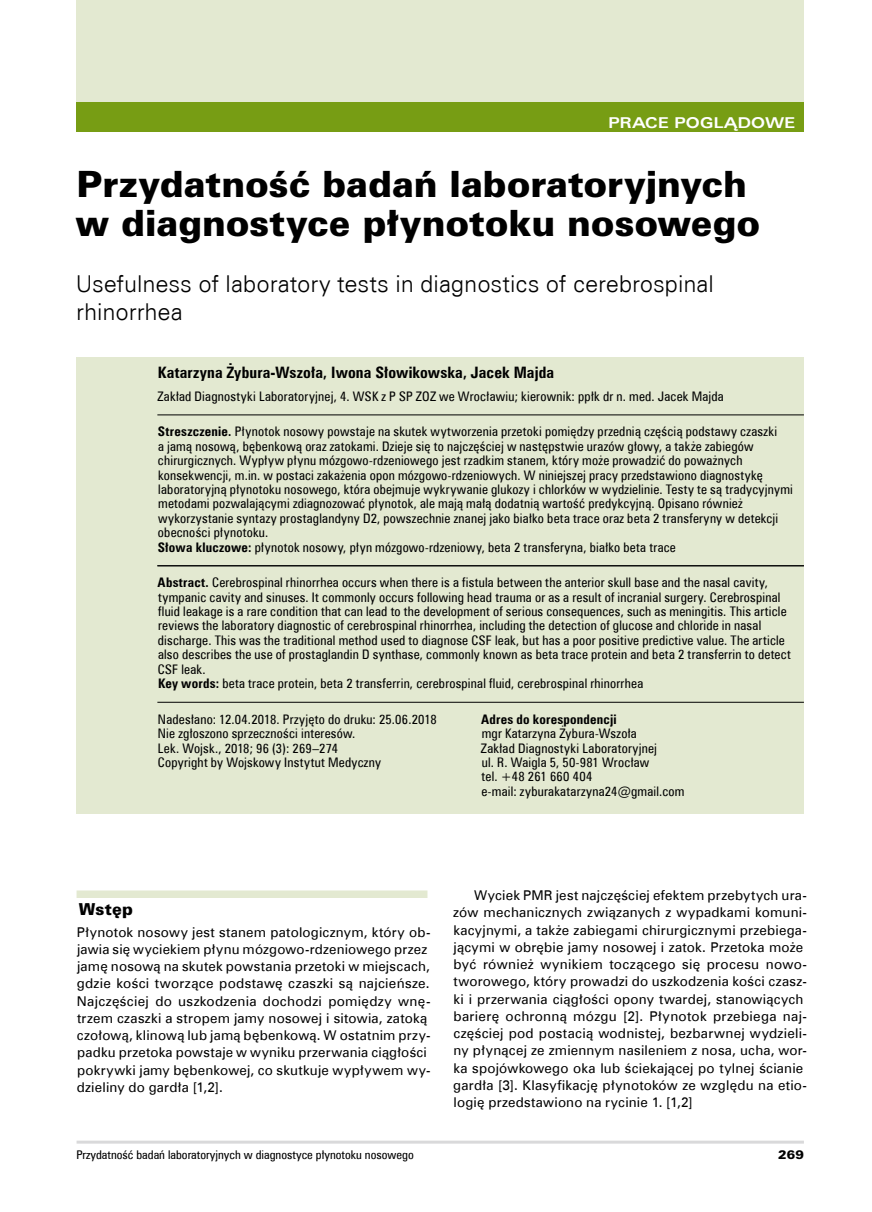
<style>
.page{position:relative;width:872px;height:1212px;background:#fff}
.page>*{position:absolute;margin:0;border:0;box-sizing:border-box;transform-origin:0 0}
.t1{font:33px/39.6px "Zurich Blk PL";color:#000}
.t2{font:23.25px/27.9px "Zurich Lt EU Normal";letter-spacing:-.005em;color:#000}
.t3{font:15.75px "Zurich Cn EU Bold";letter-spacing:.01em;color:#000}
.t4{font:15px "Zurich Ex EU Bold";letter-spacing:.01em;color:#fff}
.t5{font:15px "Zurich Blk PL";letter-spacing:.01em;color:#000}
.t6{font:13.5px/17.2px "Zurich EU";letter-spacing:.015em;color:#000}
.t7{font:13.2px/14.4px "Zurich Cn EU Normal";letter-spacing:.015em;color:#000}
.t8{font:13.2px "Zurich Cn EU Bold";letter-spacing:.015em;color:#000}
.t9{font:12px "Zurich Cn EU Normal";color:#000;scale:1.04 1}
.t10{font:11.25px "Zurich Blk PL";color:#000;scale:1.04 1}
.s1{font-family:"Zurich Cn EU Bold"}
</style>
<div class="page">
<div style="left:77px;top:0;width:727px;height:132px;background:#e3e9d1"></div>
<hr style="left:77px;top:1140px;width:727px;height:3px;background:#d9d9da">
<div style="left:77px;top:102px;width:727px;height:30px;background:#779d14"></div>
<div style="left:77px;top:890px;width:350px;height:8px;background:#e3e9d1"></div>
<div style="left:77px;top:358px;width:727px;height:456px;background:#e3e9d1"></div>
<hr style="left:157px;top:415px;width:647px;height:1px;background:#000">
<hr style="left:157px;top:565px;width:647px;height:1px;background:#000">
<hr style="left:157px;top:702px;width:647px;height:1px;background:#000">
<p class="t4" style="left:608px;top:113px;width:189px">PRACE POGLĄDOWE</p>
<h1 class="t1" style="left:75px;top:164px;width:686px">Przydatność badań laboratoryjnych w diagnostyce płynotoku nosowego</h1>
<h2 class="t2" style="left:76px;top:269px;width:639px">Usefulness of laboratory tests in diagnostics of cerebrospinal rhinorrhea</h2>
<p class="t3" style="left:158px;top:362px;width:397px">Katarzyna Żybura‑Wszoła, Iwona Słowikowska, Jacek Majda</p>
<p class="t7" style="left:157px;top:389px;width:568px">Zakład Diagnostyki Laboratoryjnej, 4. WSK z P SP ZOZ we Wrocławiu; kierownik: ppłk dr n. med. Jacek Majda</p>
<p class="t7" style="left:158px;top:424px;width:636px"><span class="s1">Streszczenie.</span> Płynotok nosowy powstaje na skutek wytworzenia przetoki pomiędzy przednią częścią podstawy czaszki<br>a jamą nosową, bębenkową oraz zatokami. Dzieje się to najczęściej w następstwie urazów głowy, a także zabiegów chirurgicznych. Wypływ płynu mózgowo‑rdzeniowego jest rzadkim stanem, który może prowadzić do poważnych konsekwencji, m.in. w postaci zakażenia opon mózgowo‑rdzeniowych. W niniejszej pracy przedstawiono diagnostykę laboratoryjną płynotoku nosowego, która obejmuje wykrywanie glukozy i chlorków w wydzielinie. Testy te są tradycyjnymi metodami pozwalającymi zdiagnozować płynotok, ale mają małą dodatnią wartość predykcyjną. Opisano również wykorzystanie syntazy prostaglandyny D2, powszechnie znanej jako białko beta trace oraz beta 2 transferyny w detekcji obecności płynotoku.<br><span class="s1">Słowa kluczowe:</span> płynotok nosowy, płyn mózgowo‑rdzeniowy, beta 2 transferyna, białko beta trace</p>
<p class="t7" style="left:157px;top:575px;width:635px"><span class="s1">Abstract.</span> Cerebrospinal rhinorrhea occurs when there is a fistula between the anterior skull base and the nasal cavity, tympanic cavity and sinuses. It commonly occurs following head trauma or as a result of incranial surgery. Cerebrospinal fluid leakage is a rare condition that can lead to the development of serious consequences, such as meningitis. This article reviews the laboratory diagnostic of cerebrospinal rhinorrhea, including the detection of glucose and chloride in nasal discharge. This was the traditional method used to diagnose CSF leak, but has a poor positive predictive value. The article also describes the use of prostaglandin D synthase, commonly known as beta trace protein and beta 2 transferrin to detect CSF leak.<br><span class="s1">Key words:</span> beta trace protein, beta 2 transferrin, cerebrospinal fluid, cerebrospinal rhinorrhea</p>
<p class="t7" style="left:158px;top:712px;width:280px">Nadesłano: 12.04.2018. Przyjęto do druku: 25.06.2018<br>Nie zgłoszono sprzeczności interesów.<br>Lek. Wojsk., 2018; 96 (3): 269–274<br>Copyright by Wojskowy Instytut Medyczny</p>
<p class="t8" style="left:481px;top:711px;width:137px">Adres do korespondencji</p>
<p class="t7" style="left:481px;top:726px;width:205px">mgr Katarzyna Żybura‑Wszoła<br>Zakład Diagnostyki Laboratoryjnej<br>ul. R. Waigla 5, 50-981 Wrocław<br>tel. +48 261 660 404<br>e‑mail: zyburakatarzyna24@gmail.com</p>
<p class="t5" style="left:79px;top:899px;width:56px">Wstęp</p>
<p class="t6" style="left:77px;top:923px;width:355px">Płynotok nosowy jest stanem patologicznym, który ob&shy;jawia się wyciekiem płynu mózgowo‑rdzeniowego przez jamę nosową na skutek powstania przetoki w miejscach, gdzie kości tworzące podstawę czaszki są najcieńsze.<br>Najczęściej do uszkodzenia dochodzi pomiędzy wnę&shy;trzem czaszki a stropem jamy nosowej i sitowia, zatoką czołową, klinową lub jamą bębenkową. W ostatnim przy&shy;padku przetoka powstaje w wyniku przerwania ciągłości pokrywki jamy bębenkowej, co skutkuje wypływem wy&shy;dzieliny do gardła [1,2].</p>
<p class="t6" style="left:453px;top:887px;width:355px;text-indent:21px">Wyciek PMR jest najczęściej efektem przebytych ura&shy;zów mechanicznych związanych z wypadkami komuni&shy;kacyjnymi, a także zabiegami chirurgicznymi przebiega&shy;jącymi w obrębie jamy nosowej i zatok. Przetoka może być również wynikiem toczącego się procesu nowo&shy;tworowego, który prowadzi do uszkodzenia kości czasz&shy;ki i przerwania ciągłości opony twardej, stanowiących barierę ochronną mózgu [2]. Płynotok przebiega naj&shy;częściej pod postacią wodnistej, bezbarwnej wydzieli&shy;ny płynącej ze zmiennym nasileniem z nosa, ucha, wor&shy;ka spojówkowego oka lub ściekającej po tylnej ścianie gardła [3]. Klasyfikację płynotoków ze względu na etio&shy;logię przedstawiono na rycinie 1. [1,2]</p>
<p class="t9" style="left:77px;top:1147px;width:326px">Przydatność badań laboratoryjnych w diagnostyce płynotoku nosowego</p>
<p class="t10" style="left:778px;top:1147px;width:26px">269</p>
</div>
